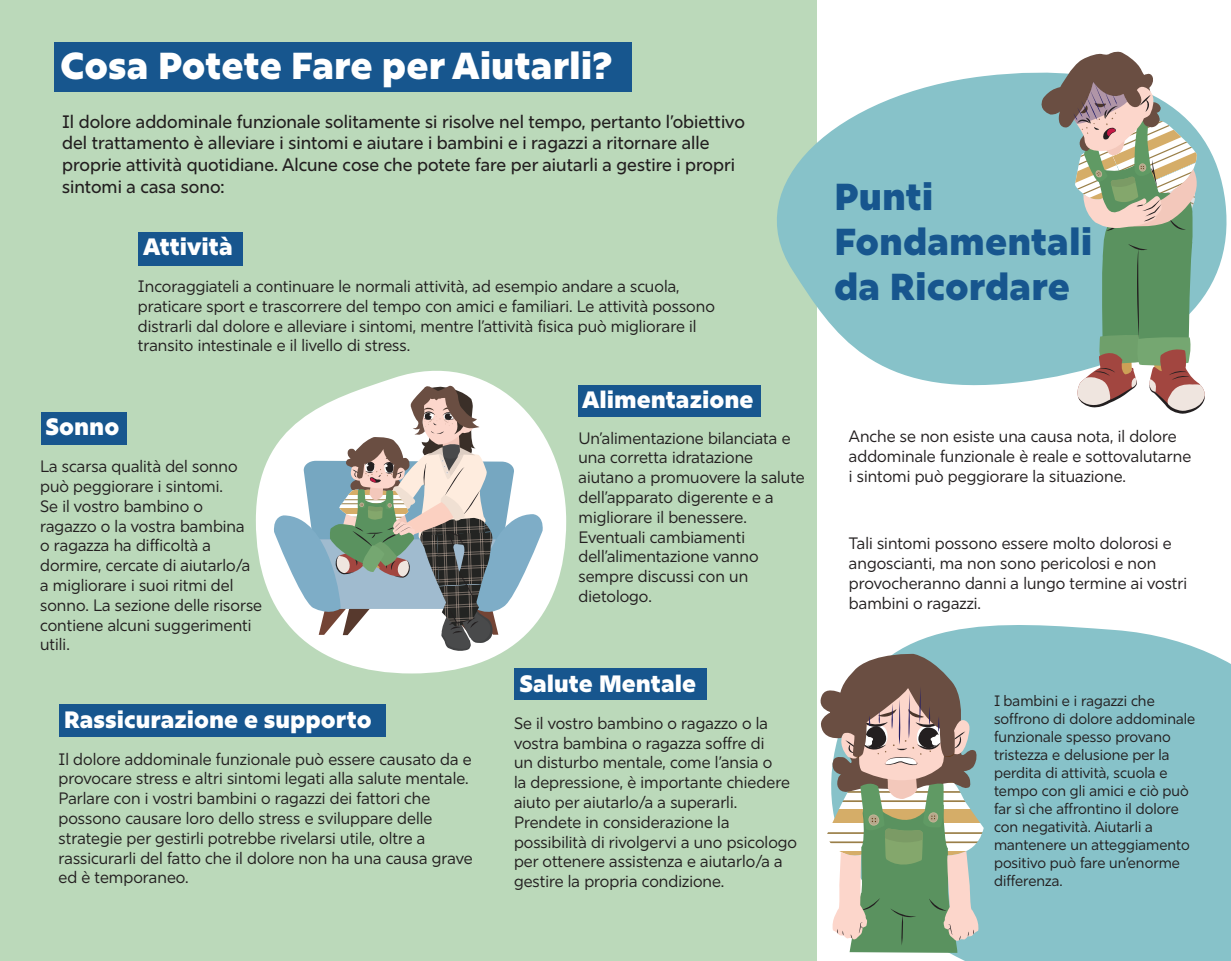
<style>
.page{position:relative;width:1231px;height:961px;background:#fff}
.page>*{position:absolute;margin:0;border:0;box-sizing:border-box;transform-origin:0 0}
.t1{font:900 37.5px/45px "Rig Sans";color:#17568e}
.t2{font:900 37.5px "Rig Sans";color:#fff}
.t3{font:900 23.7px "Rig Sans";color:#fff}
.t4{font:500 18px/21.6px "Rig Sans";color:#231f20}
.t5{font:16.5px/19.8px "Rig Sans";color:#231f20}
.t6{font:15px/18px "Rig Sans";color:#231f20}
</style>
<div class="page">
<svg style="left:816px;top:609px;width:415px;height:352px;background:#97cad0"></svg>
<div style="left:0;top:0;width:816px;height:961px;background:#bbd9ba"></div>
<svg style="left:777px;top:59px;width:450px;height:340px;fill:#87c2c9"></svg>
<div style="left:54px;top:42px;width:577px;height:49px;background:#17568e"></div>
<svg style="left:256px;top:370px;width:310px;height:303px"></svg>
<svg style="left:273px;top:384px;width:271px;height:267px;background:#b8c1c0"></svg>
<svg style="left:1037px;top:51px;width:176px;height:362px"></svg>
<svg style="left:816px;top:652px;width:167px;height:300px"></svg>
<div style="left:138px;top:232px;width:105px;height:33px;background:#17568e"></div>
<div style="left:41px;top:412px;width:85px;height:33px;background:#17568e"></div>
<div style="left:578px;top:385px;width:183px;height:31px;background:#17568e"></div>
<div style="left:59px;top:704px;width:327px;height:33px;background:#17568e"></div>
<div style="left:514px;top:667px;width:193px;height:32px;background:#17568e"></div>
<h1 class="t2" style="left:60px;top:42px;width:554px">Cosa Potete Fare per Aiutarli?</h1>
<p class="t4" style="left:62px;top:111px;width:684px">Il dolore addominale funzionale solitamente si risolve nel tempo, pertanto l’obiettivo del trattamento è alleviare i sintomi e aiutare i bambini e i ragazzi a ritornare alle proprie attività quotidiane. Alcune cose che potete fare per aiutarli a gestire i propri sintomi a casa sono:</p>
<h2 class="t3" style="left:143px;top:232px;width:91px">Attività</h2>
<p class="t5" style="left:138px;top:276px;width:578px">Incoraggiateli a continuare le normali attività, ad esempio andare a scuola, praticare sport e trascorrere del tempo con amici e familiari. Le attività possono distrarli dal dolore e alleviare i sintomi, mentre l’attività fisica può migliorare il transito intestinale e il livello di stress.</p>
<h2 class="t3" style="left:45px;top:412px;width:75px">Sonno</h2>
<p class="t5" style="left:40px;top:456px;width:223px">La scarsa qualità del sonno può peggiorare i sintomi.<br>Se il vostro bambino o ragazzo o la vostra bambina<br>o ragazza ha difficoltà a dormire, cercate di aiutarlo/a a migliorare i suoi ritmi del sonno. La sezione delle risorse contiene alcuni suggerimenti utili.</p>
<h2 class="t3" style="left:64px;top:704px;width:309px">Rassicurazione e supporto</h2>
<p class="t5" style="left:59px;top:749px;width:416px">Il dolore addominale funzionale può essere causato da e provocare stress e altri sintomi legati alla salute mentale.<br>Parlare con i vostri bambini o ragazzi dei fattori che possono causare loro dello stress e sviluppare delle strategie per gestirli potrebbe rivelarsi utile, oltre a rassicurarli del fatto che il dolore non ha una causa grave ed è temporaneo.</p>
<h2 class="t3" style="left:582px;top:384px;width:173px">Alimentazione</h2>
<p class="t5" style="left:578px;top:428px;width:228px">Un’alimentazione bilanciata e una corretta idratazione aiutano a promuovere la salute dell’apparato digerente e a migliorare il benessere.<br>Eventuali cambiamenti dell’alimentazione vanno sempre discussi con un dietologo.</p>
<h2 class="t3" style="left:519px;top:668px;width:178px">Salute Mentale</h2>
<p class="t5" style="left:514px;top:713px;width:285px">Se il vostro bambino o ragazzo o la vostra bambina o ragazza soffre di<br>un disturbo mentale, come l’ansia o<br>la depressione, è importante chiedere aiuto per aiutarlo/a a superarli.<br>Prendete in considerazione la possibilità di rivolgervi a uno psicologo per ottenere assistenza e aiutarlo/a a gestire la propria condizione.</p>
<h1 class="t1" style="left:834px;top:174px;width:260px">Punti<br>Fondamentali da Ricordare</h1>
<p class="t5" style="left:849px;top:426px;width:344px">Anche se non esiste una causa nota, il dolore addominale funzionale è reale e sottovalutarne i sintomi può peggiorare la situazione.</p>
<p class="t5" style="left:849px;top:534px;width:340px">Tali sintomi possono essere molto dolorosi e angoscianti, ma non sono pericolosi e non provocheranno danni a lungo termine ai vostri bambini o ragazzi.</p>
<p class="t6" style="left:994px;top:692px;width:203px">I bambini e i ragazzi che soffrono di dolore addominale funzionale spesso provano tristezza e delusione per la perdita di attività, scuola e tempo con gli amici e ciò può far sì che affrontino il dolore con negatività. Aiutarli a mantenere un atteggiamento positivo può fare un’enorme differenza.</p>
</div>
